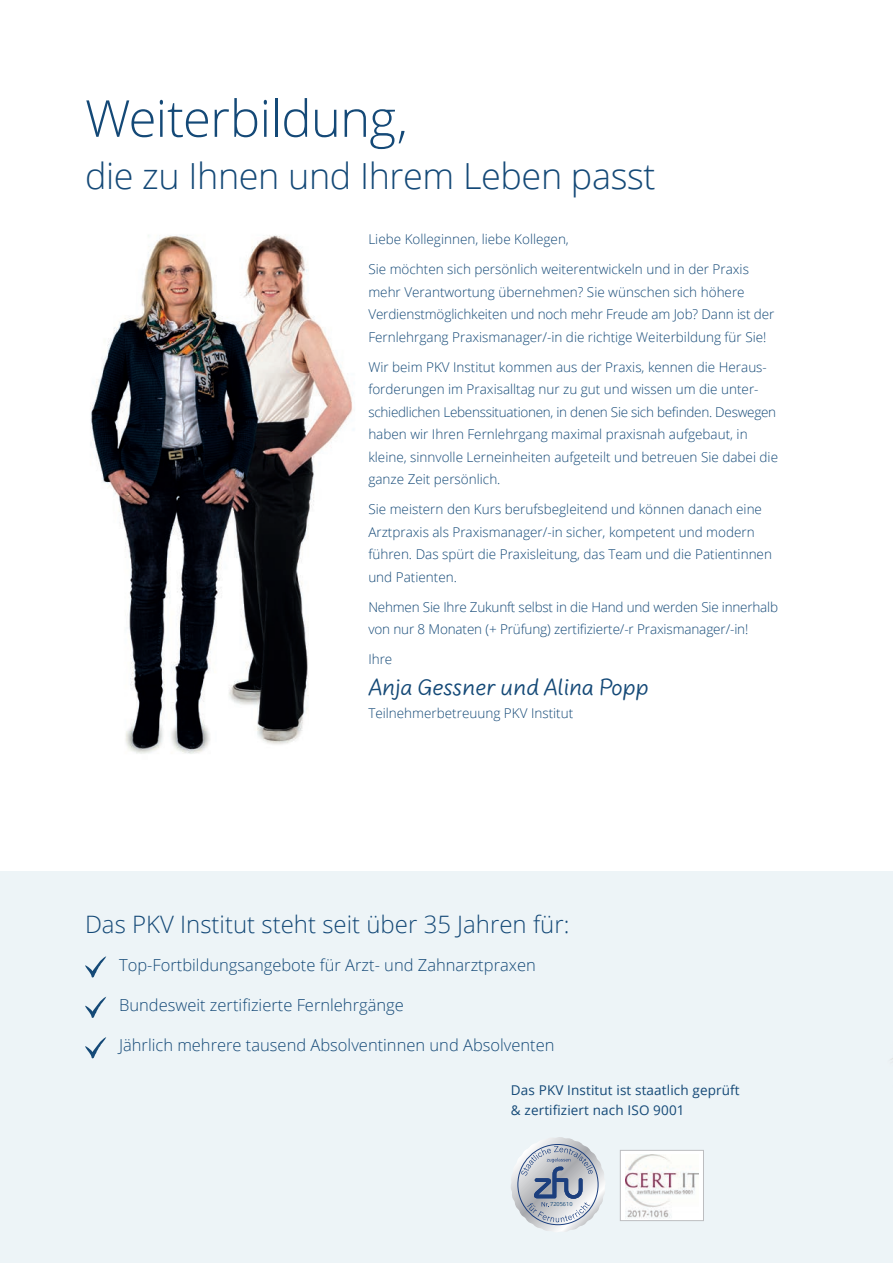
<style>
.page{position:relative;width:893px;height:1263px;background:#fff}
.page>*{position:absolute;margin:0;border:0;box-sizing:border-box;transform-origin:0 0}
._002a_seitenhead-scriptpart{font:300 51px "Open Sans";letter-spacing:-.015em;color:#144977}
._002_seitenhead_open-part{font:300 36px "Open Sans";letter-spacing:-.01em;color:#144977}
._001_fliesstext{font:300 24px "Open Sans";color:#144977}
._006_zitat{font:24px "Uberhand Pro";color:#144977}
._001a_fliesstext_grösser_S2{font:300 16.5px "Open Sans";color:#144977}
._001_fliesstext-2{font:300 13.5px/22.5px "Open Sans";color:#144977}
._003_intextheadline_Kopie{font:13.5px/20.2px "Open Sans";letter-spacing:.01em;color:#144977}
.t1{font:5.55px "Open Sans";color:#144977}
</style>
<div class="page">
<img style="left:90px;top:235px;width:264px;height:519px">
<svg style="left:510px;top:1137px;width:96px;height:96px;background:#c1c8d1"></svg>
<img style="left:626px;top:1154px;width:72px;height:65px">
<div style="left:620px;top:1150px;width:84px;height:71px;border:1px solid #bcbdc0"></div>
<svg style="left:85px;top:956px;width:21px;height:23px"></svg>
<svg style="left:85px;top:996px;width:21px;height:24px"></svg>
<svg style="left:85px;top:1037px;width:21px;height:23px"></svg>
<p class="_002a_seitenhead-scriptpart" style="left:85px;top:83px;width:324px">Weiterbildung,</p>
<p class="_002_seitenhead_open-part" style="left:85px;top:151px;width:572px">die zu Ihnen und Ihrem Leben passt</p>
<p class="_001_fliesstext-2" style="left:368px;top:228px;width:202px">Liebe Kolleginnen, liebe Kollegen,</p>
<p class="_001_fliesstext-2" style="left:368px;top:258px;width:407px">Sie möchten sich persönlich weiterentwickeln und in der Praxis mehr Verantwortung übernehmen? Sie wünschen sich höhere Verdienstmöglichkeiten und noch mehr Freude am Job? Dann ist der Fernlehrgang Praxismanager/-in die richtige Weiterbildung für Sie!</p>
<p class="_001_fliesstext-2" style="left:368px;top:355px;width:411px">Wir beim PKV Institut kommen aus der Praxis, kennen die Heraus&shy;forderungen im Praxisalltag nur zu gut und wissen um die unter&shy;schiedlichen Lebenssituationen, in denen Sie sich befinden. Deswegen haben wir Ihren Fernlehrgang maximal praxisnah aufgebaut, in kleine, sinnvolle Lerneinheiten aufgeteilt und betreuen Sie dabei die ganze Zeit persönlich.</p>
<p class="_001_fliesstext-2" style="left:368px;top:498px;width:405px">Sie meistern den Kurs berufsbegleitend und können danach eine Arztpraxis als Praxismanager/-in sicher, kompetent und modern führen. Das spürt die Praxisleitung, das Team und die Patientinnen und Patienten.</p>
<p class="_001_fliesstext-2" style="left:368px;top:595px;width:411px">Nehmen Sie Ihre Zukunft selbst in die Hand und werden Sie innerhalb von nur 8 Monaten (+ Prüfung) zertifizierte/-r Praxismanager/-in!</p>
<p class="_001_fliesstext-2" style="left:368px;top:648px;width:26px">Ihre</p>
<p class="_006_zitat" style="left:368px;top:670px;width:282px">Anja Gessner und Alina Popp</p>
<p class="_001_fliesstext-2" style="left:368px;top:701px;width:206px">Teilnehmerbetreuung PKV Institut</p>
<p class="_001_fliesstext" style="left:85px;top:907px;width:486px">Das PKV Institut steht seit über 35 Jahren für:</p>
<p class="_001a_fliesstext_grösser_S2" style="left:119px;top:953px;width:418px">Top-Fortbildungsangebote für Arzt- und Zahnarztpraxen</p>
<p class="_001a_fliesstext_grösser_S2" style="left:119px;top:994px;width:286px">Bundesweit zertifizierte Fernlehrgänge</p>
<p class="_001a_fliesstext_grösser_S2" style="left:119px;top:1034px;width:437px">Jährlich mehrere tausend Absolventinnen und Absolventen</p>
<p class="_003_intextheadline_Kopie" style="left:511px;top:1079px;width:230px">Das PKV Institut ist staatlich geprüft &amp; zertifiziert nach ISO 9001</p>
<p class="t1" style="left:550px;top:1201px;width:24px">7205610</p>
</div>
